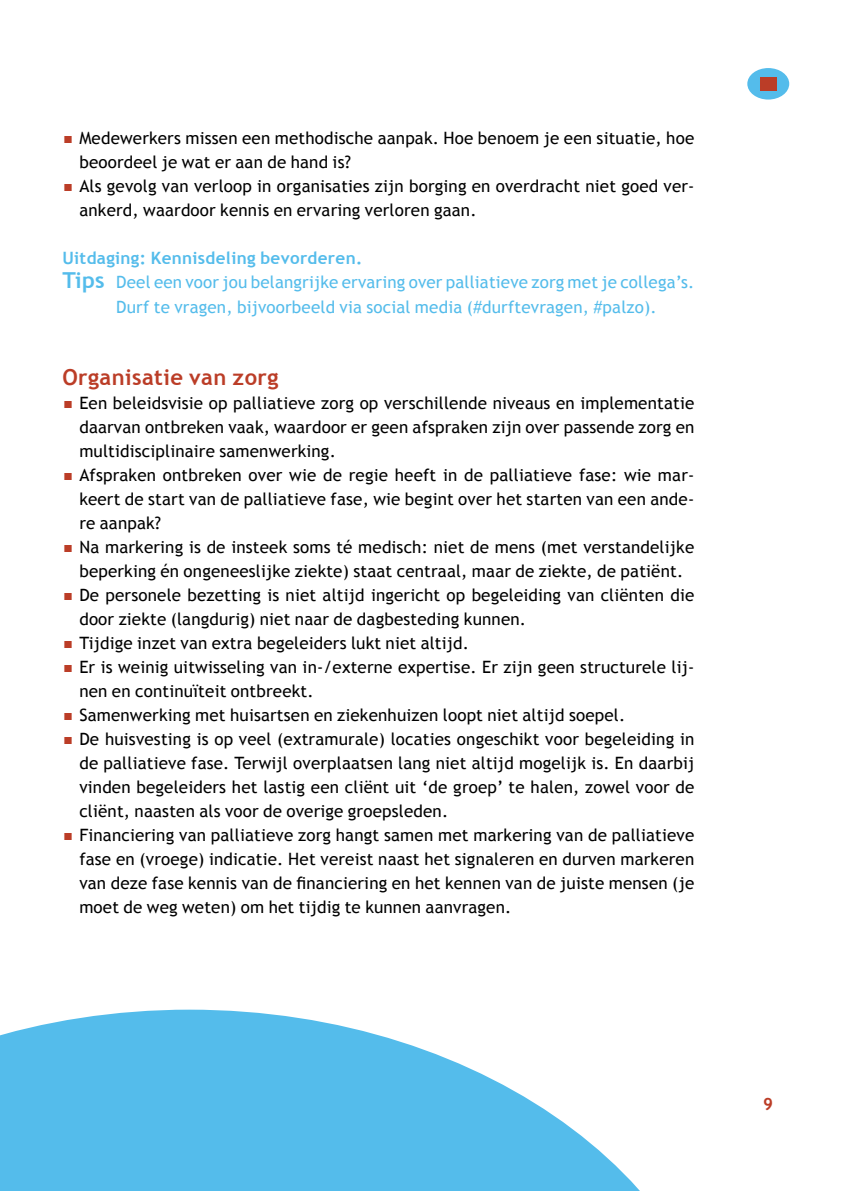
<style>
.page{position:relative;width:842px;height:1191px;background:#fff}
.page>*{position:absolute;margin:0;border:0;box-sizing:border-box;transform-origin:0 0}
.t1{font:700 22px "Trebuchet MS";letter-spacing:.02em;color:#bb3d27}
.t2{font:17px/24px "Trebuchet MS";letter-spacing:.01em;color:#000}
.t3{font:17px "Trebuchet MS";letter-spacing:.01em;color:#54bceb}
.t4{font:700 17px "Trebuchet MS";letter-spacing:.02em;color:#54bceb}
.t5{font:700 17px "Trebuchet MS";color:#bb3d27}
.s1{font-size:32px;color:#bb3d27}
.s2{font-weight:700;font-size:22px}
</style>
<div class="page">
<svg style="left:0;top:1009px;width:640px;height:182px;fill:#54bceb"></svg>
<div style="left:747px;top:68px;width:42px;height:32px;background:#54bceb;border-radius:50%"></div>
<div style="left:760px;top:77px;width:17px;height:13px;background:#bb3d27"></div>
<p class="t2" style="left:79px;top:127px;width:616px;text-indent:-17px"><span class="s1">▪</span> Medewerkers missen een methodische aanpak. Hoe benoem je een situatie, hoe beoordeel je wat er aan de hand is?</p>
<p class="t2" style="left:79px;top:175px;width:617px;text-indent:-17px"><span class="s1">▪</span> Als gevolg van verloop in organisaties zijn borging en overdracht niet goed ver&shy;ankerd, waardoor kennis en ervaring verloren gaan.</p>
<p class="t4" style="left:62px;top:248px;width:301px">Uitdaging: Kennisdeling bevorderen.</p>
<p class="t3" style="left:62px;top:272px;width:633px"><span class="s2">Tips</span> Deel een voor jou belangrijke ervaring over palliatieve zorg met je collega’s.</p>
<p class="t3" style="left:116px;top:296px;width:542px">Durf te vragen, bijvoorbeeld via social media (#durftevragen, #palzo).</p>
<p class="t1" style="left:62px;top:363px;width:218px">Organisatie van zorg</p>
<p class="t2" style="left:79px;top:391px;width:617px;text-align:justify;text-indent:-17px"><span class="s1">▪</span> Een beleidsvisie op palliatieve zorg op verschillende niveaus en implementatie daarvan ontbreken vaak, waardoor er geen afspraken zijn over passende zorg en multidisciplinaire samenwerking.</p>
<p class="t2" style="left:79px;top:463px;width:616px;text-align:justify;text-indent:-17px"><span class="s1">▪</span> Afspraken ontbreken over wie de regie heeft in de palliatieve fase: wie mar&shy;keert de start van de palliatieve fase, wie begint over het starten van een ande&shy;re aanpak?</p>
<p class="t2" style="left:62px;top:535px;width:633px;text-align:center"><span class="s1">▪</span> Na markering is de insteek soms té medisch: niet de mens (met verstandelijke beperking én ongeneeslijke ziekte) staat centraal, maar de ziekte, de patiënt.</p>
<p class="t2" style="left:79px;top:583px;width:616px;text-indent:-17px"><span class="s1">▪</span> De personele bezetting is niet altijd ingericht op begeleiding van cliënten die door ziekte (langdurig) niet naar de dagbesteding kunnen.</p>
<p class="t2" style="left:62px;top:631px;width:408px"><span class="s1">▪</span> Tijdige inzet van extra begeleiders lukt niet altijd.</p>
<p class="t2" style="left:79px;top:655px;width:616px;text-indent:-17px"><span class="s1">▪</span> Er is weinig uitwisseling van in-/externe expertise. Er zijn geen structurele lij&shy;nen en continuïteit ontbreekt.</p>
<p class="t2" style="left:62px;top:703px;width:564px"><span class="s1">▪</span> Samenwerking met huisartsen en ziekenhuizen loopt niet altijd soepel.</p>
<p class="t2" style="left:79px;top:727px;width:616px;text-align:justify;text-indent:-17px"><span class="s1">▪</span> De huisvesting is op veel (extramurale) locaties ongeschikt voor begeleiding in de palliatieve fase. Terwijl overplaatsen lang niet altijd mogelijk is. En daarbij vinden begeleiders het lastig een cliënt uit ‘de groep’ te halen, zowel voor de cliënt, naasten als voor de overige groepsleden.</p>
<p class="t2" style="left:79px;top:823px;width:616px;text-align:justify;text-indent:-17px"><span class="s1">▪</span> Financiering van palliatieve zorg hangt samen met markering van de palliatieve fase en (vroege) indicatie. Het vereist naast het signaleren en durven markeren van deze fase kennis van de financiering en het kennen van de juiste mensen (je moet de weg weten) om het tijdig te kunnen aanvragen.</p>
<p class="t5" style="left:763px;top:1093px;width:11px">9</p>
</div>
